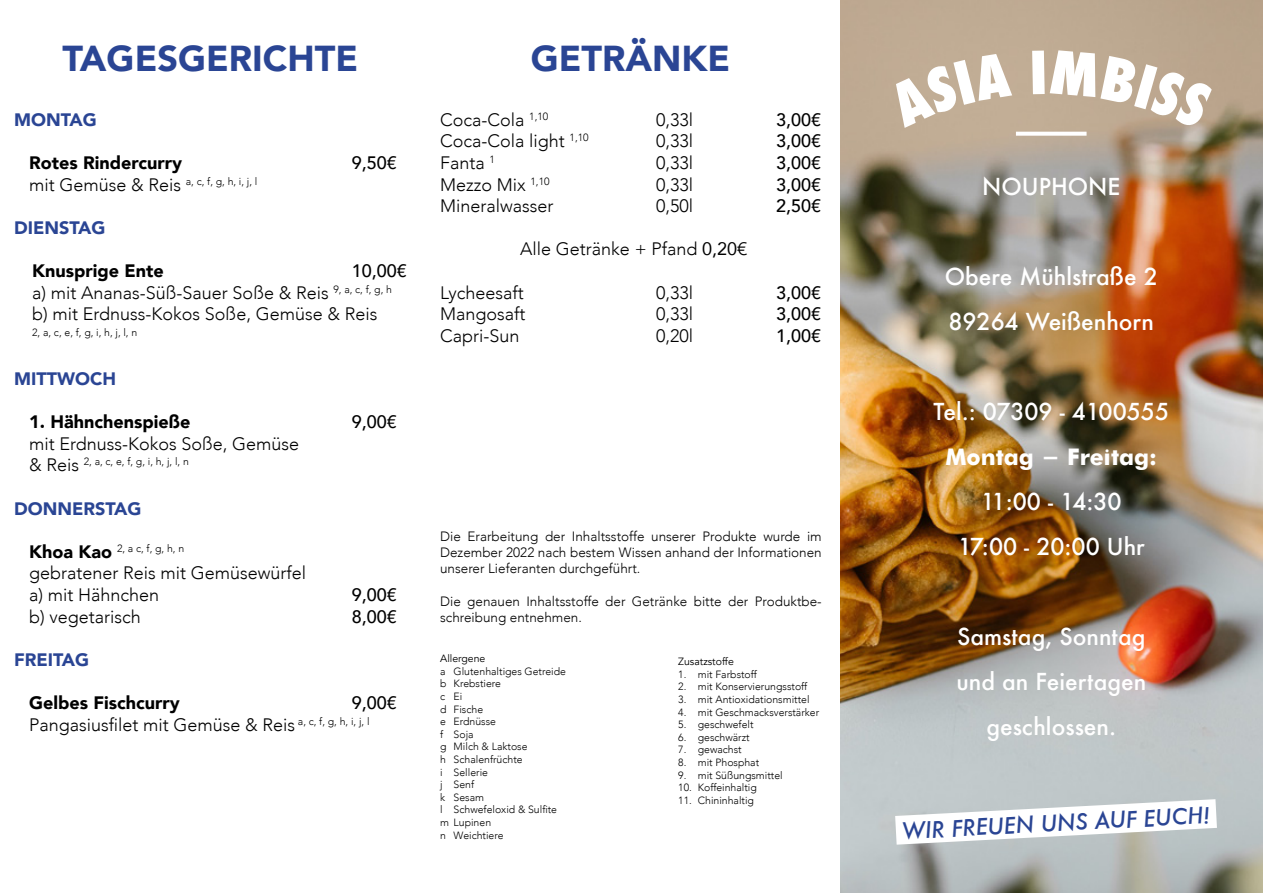
<style>
.page{position:relative;width:1263px;height:893px;background:#fff}
.page>*{position:absolute;margin:0;border:0;box-sizing:border-box;transform-origin:0 0}
.t1{font:900 36px "Avenir";color:#2a4594}
.t2{font:500 22.8px/45px "Futura";color:#fff;text-align:center}
.t3{font:700 22.8px "Futura";color:#fff}
.t4{font:italic 500 22.2px "Futura";color:#2a4594}
.t5{font:300 18px/21.6px "Avenir";color:#000}
.t6{font:500 18px/21.6px "Avenir";color:#000;text-align:justify}
.t7{font:900 18px "Avenir";color:#2a4594}
.t8{font:900 18px "Avenir";color:#000}
.t9{font:300 13.5px/16.2px "Avenir";color:#000;text-align:justify}
.t10{font:300 10.5px/12.6px "Avenir";color:#000}
.t11{font:10.5px "Avenir";color:#000}
.s1{font-size:18px}
.s2{font-weight:900}
.s3{font-weight:900;font-size:18px}
.s4{font-weight:400}
.s5{color:#fff}
</style>
<div class="page">
<img style="left:840px;top:0;width:423px;height:893px">
<svg style="left:895px;top:799px;width:322px;height:46px"></svg>
<svg style="left:1016px;top:132px;width:70px;height:4px"></svg>
<div style="left:886px;top:52px;width:126px;height:76px;background:#c1ad95"></div>
<div style="left:1032px;top:50px;width:182px;height:79px;background:#bea992"></div>
<h1 class="t1" style="left:63px;top:28px;width:297px">TAGESGERICHTE</h1>
<h1 class="t1" style="left:531px;top:28px;width:201px">GETRÄNKE</h1>
<h3 class="t7" style="left:14px;top:104px;width:84px">MONTAG</h3>
<h3 class="t8" style="left:29px;top:147px;width:154px">Rotes Rindercurry</h3>
<p class="t10" style="left:29px;top:175px;width:230px"><span class="s1">mit Gemüse &amp; Reis</span> a, c, f, g, h, i, j, l</p>
<h3 class="t7" style="left:14px;top:212px;width:93px">DIENSTAG</h3>
<h3 class="t5" style="left:32px;top:260px;width:361px"><span class="s2">Knusprige Ente<br></span>a) mit Ananas-Süß-Sauer Soße &amp; Reis <sup>9,</sup> <sup>a,</sup> <sup>c,</sup> <sup>f,</sup> <sup>g,</sup> <sup>h </sup>b) mit Erdnuss-Kokos Soße, Gemüse &amp; Reis</h3>
<p class="t10" style="left:32px;top:326px;width:107px">2, a, c, e, f, g, i, h, j, l, n</p>
<h3 class="t7" style="left:14px;top:363px;width:103px">MITTWOCH</h3>
<h3 class="t8" style="left:29px;top:406px;width:163px">1. Hähnchenspieße</h3>
<h3 class="t5" style="left:29px;top:433px;width:272px">mit Erdnuss-Kokos Soße, Gemüse</h3>
<p class="t10" style="left:29px;top:455px;width:161px"><span class="s1">&amp; Reis</span> 2, a, c, e, f, g, i, h, j, l, n</p>
<h3 class="t7" style="left:14px;top:493px;width:129px">DONNERSTAG</h3>
<p class="t10" style="left:29px;top:542px;width:157px"><span class="s3">Khoa Kao</span> 2, a c, f, g, h, n</p>
<h3 class="t5" style="left:29px;top:562px;width:279px">gebratener Reis mit Gemüsewürfel a) mit Hähnchen<br>b) vegetarisch</h3>
<h3 class="t7" style="left:14px;top:644px;width:77px">FREITAG</h3>
<h3 class="t5" style="left:29px;top:692px;width:342px"><span class="s2">Gelbes Fischcurry<br></span>Pangasiusfilet mit Gemüse &amp; Reis <sup>a,</sup> <sup>c,</sup> <sup>f,</sup> <sup>g,</sup> <sup>h,</sup> <sup>i,</sup> <sup>j,</sup> <sup>l</sup></h3>
<h3 class="t6" style="left:352px;top:151px;width:47px">9,50€</h3>
<h3 class="t6" style="left:352px;top:259px;width:57px">10,00€</h3>
<h3 class="t6" style="left:352px;top:410px;width:47px">9,00€</h3>
<h3 class="t6" style="left:352px;top:583px;width:47px">9,00€<br>8,00€</h3>
<h3 class="t6" style="left:352px;top:691px;width:47px">9,00€</h3>
<h3 class="t5" style="left:440px;top:109px;width:110px">Coca-Cola <sup>1,10</sup></h3>
<h3 class="t5" style="left:656px;top:109px;width:39px">0,33l</h3>
<h3 class="t5" style="left:440px;top:130px;width:150px">Coca-Cola light <sup>1,10</sup></h3>
<h3 class="t5" style="left:656px;top:130px;width:39px">0,33l</h3>
<h3 class="t5" style="left:440px;top:152px;width:56px">Fanta <sup>1</sup></h3>
<h3 class="t5" style="left:656px;top:152px;width:39px">0,33l</h3>
<h3 class="t5" style="left:440px;top:174px;width:111px">Mezzo Mix <sup>1,10</sup></h3>
<h3 class="t5" style="left:656px;top:174px;width:39px">0,33l</h3>
<h3 class="t5" style="left:440px;top:195px;width:115px">Mineralwasser</h3>
<h3 class="t5" style="left:656px;top:195px;width:39px">0,50l</h3>
<h3 class="t5" style="left:520px;top:238px;width:229px">Alle Getränke + Pfand <span class="s4">0,20€</span></h3>
<h3 class="t5" style="left:440px;top:282px;width:85px">Lycheesaft</h3>
<h3 class="t5" style="left:656px;top:282px;width:39px">0,33l</h3>
<h3 class="t5" style="left:440px;top:303px;width:87px">Mangosaft</h3>
<h3 class="t5" style="left:656px;top:303px;width:39px">0,33l</h3>
<h3 class="t5" style="left:440px;top:325px;width:81px">Capri-Sun</h3>
<h3 class="t5" style="left:656px;top:325px;width:39px">0,20l</h3>
<h3 class="t6" style="left:776px;top:108px;width:47px">3,00€ 3,00€ 3,00€ 3,00€ 2,50€</h3>
<h3 class="t6" style="left:776px;top:280px;width:47px">3,00€ 3,00€ 1,00€</h3>
<p class="t9" style="left:440px;top:528px;width:383px">Die Erarbeitung der Inhaltsstoffe unserer Produkte wurde im Dezember 2022 nach bestem Wissen anhand der Informationen unserer Lieferanten durchgeführt.</p>
<p class="t9" style="left:440px;top:593px;width:383px">Die genauen Inhaltsstoffe der Getränke bitte der Produktbe&shy;schreibung entnehmen.</p>
<p class="t11" style="left:440px;top:652px;width:47px">Allergene</p>
<p class="t10" style="left:440px;top:665px;width:127px">a Glutenhaltiges Getreide b Krebstiere<br>c Ei<span class="s5">er<br></span>d Fische<br>e Erdnüsse<br>f Soja<br>g Milch &amp; Laktose<br>h Schalenfrüchte<br>i Sellerie<br>j Senf<br>k Sesam<br>l Schwefeloxid &amp; Sulfite m Lupinen<br>n Weichtiere</p>
<p class="t11" style="left:678px;top:655px;width:57px">Zusatzstoffe</p>
<p class="t10" style="left:678px;top:668px;width:80px">1. mit Farbstoff</p>
<p class="t10" style="left:678px;top:680px;width:131px">2. mit Konservierungsstoff</p>
<p class="t10" style="left:678px;top:693px;width:133px">3. mit Antioxidationsmittel</p>
<p class="t10" style="left:678px;top:706px;width:143px">4. mit Geschmacksverstärker</p>
<p class="t10" style="left:678px;top:718px;width:77px">5. geschwefelt</p>
<p class="t10" style="left:678px;top:731px;width:73px">6. geschwärzt</p>
<p class="t10" style="left:678px;top:743px;width:65px">7. gewachst</p>
<p class="t10" style="left:678px;top:756px;width:82px">8. mit Phosphat</p>
<p class="t10" style="left:678px;top:769px;width:106px">9. mit Süßungsmittel</p>
<p class="t10" style="left:678px;top:781px;width:80px">10. Koffeinhaltig</p>
<p class="t10" style="left:678px;top:794px;width:77px">11. Chininhaltig</p>
<h2 class="t2" style="left:982px;top:164px;width:140px">nouphone</h2>
<h2 class="t2" style="left:945px;top:254px;width:215px;text-align:left">Obere Mühlstraße 2<br>89264 Weißenhorn</h2>
<h2 class="t2" style="left:933px;top:389px;width:237px">Tel.: 07309 - 4100555</h2>
<h2 class="t3" style="left:945px;top:441px;width:213px">Montag - Freitag:</h2>
<h2 class="t2" style="left:958px;top:479px;width:189px">11:00 - 14:30<br>17:00 - 20:00 U hr</h2>
<h2 class="t2" style="left:956px;top:614px;width:191px">Samstag, Sonntag und an Feiertagen geschlossen.</h2>
<h3 class="t4" style="left:901px;top:816px;width:310px;rotate:-3deg">WIR FREUEN UNS AUF EUCH!</h3>
</div>
